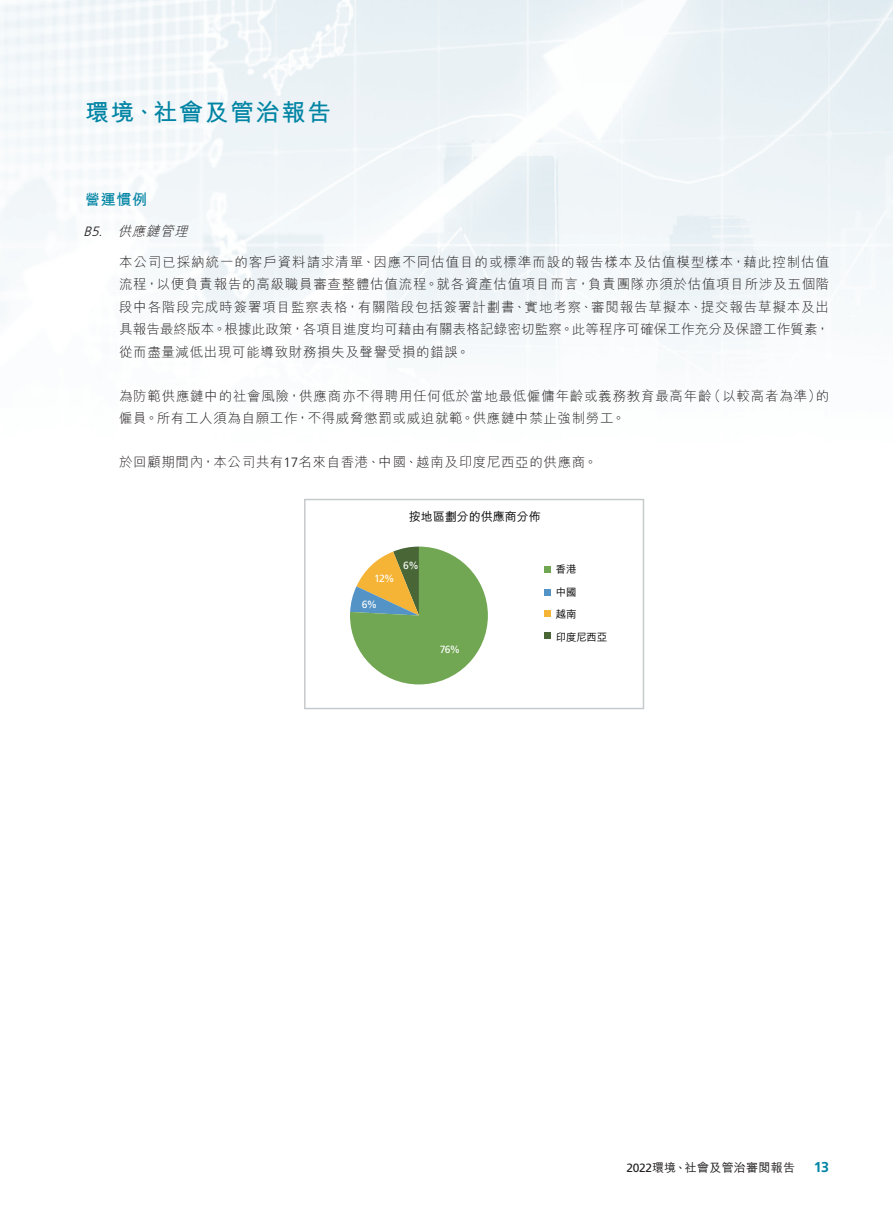
<style>
.page{position:relative;width:893px;height:1212px;background:#fff}
.page>*{position:absolute;margin:0;border:0;box-sizing:border-box;transform-origin:0 0}
.t1{font:700 24px "M Hei HK";letter-spacing:.065em;color:#0084a4}
.t2{font:700 15px "M Hei HK";color:#0084a4}
.t3{font:700 14.25px "Frutiger LT Std";color:#0084a4}
.t4{font:300 13.5px/22.5px "M Hei HK";letter-spacing:.05em;color:#231f20;text-align:justify}
.t5{font:italic 300 13.5px "M Hei HK";color:#231f20}
.t6{font:500 12px "M Hei HK";letter-spacing:.025em;color:#231f20}
.t7{font:500 12px "M Hei HK";color:#030303}
.t8{font:500 10.5px/22.5px "M Hei HK";letter-spacing:-.025em;color:#030303}
.t9{font:10.35px "Frutiger LT Std";color:#fff}
.s1{font-family:"Frutiger LT Std"}
.s2{font-family:"Frutiger LT Std";font-weight:400}
</style>
<div class="page">
<img style="left:0;top:0;width:893px;height:710px">
<svg style="left:350px;top:547px;width:60px;height:60px"></svg>
<svg style="left:350px;top:547px;width:138px;height:137px;background:#7da355"></svg>
<div style="left:304px;top:499px;width:340px;height:210px;border:2px solid #c7cacc"></div>
<div style="left:544px;top:566px;width:6px;height:7px;background:#71a753"></div>
<svg style="left:544px;top:589px;width:6px;height:6px"></svg>
<svg style="left:544px;top:610px;width:6px;height:6px"></svg>
<div style="left:544px;top:632px;width:6px;height:7px;background:#496637"></div>
<h1 class="t1" style="left:85px;top:95px;width:248px">環境、社會及管治報告</h1>
<p class="t2" style="left:85px;top:188px;width:64px">營運慣例</p>
<p class="t5" style="left:84px;top:224px;width:109px"><span class="s1">B5.</span> 供應鏈管理</p>
<p class="t4" style="left:119px;top:250px;width:712px">本公司已採納統一的客戶資料請求清單、因應不同估值目的或標準而設的報告樣本及估值模型樣本，藉此控制估值流程，以便負責報告的高級職員審查整體估值流程。就各資產估值項目而言，負責團隊亦須於估值項目所涉及五個階段中各階段完成時簽署項目監察表格，有關階段包括簽署計劃書、實地考察、審閱報告草擬本、提交報告草擬本及出具報告最終版本。根據此政策，各項目進度均可藉由有關表格記錄密切監察。此等程序可確保工作充分及保證工作質素，從而盡量減低出現可能導致財務損失及聲譽受損的錯誤。</p>
<p class="t4" style="left:119px;top:384px;width:712px">為防範供應鏈中的社會風險，供應商亦不得聘用任何低於當地最低僱傭年齡或義務教育最高年齡（以較高者為準）的僱員。所有工人須為自願工作，不得威脅懲罰或威迫就範。供應鏈中禁止強制勞工。</p>
<p class="t4" style="left:119px;top:450px;width:480px">於回顧期間內，本公司共有<span class="s1">17</span>名來自香港、中國、越南及印度尼西亞的供應商。</p>
<p class="t7" style="left:409px;top:508px;width:133px">按地區劃分的供應商分佈</p>
<p class="t9" style="left:374px;top:572px;width:22px">12%</p>
<p class="t9" style="left:362px;top:599px;width:17px">6%</p>
<p class="t9" style="left:403px;top:559px;width:17px">6%</p>
<p class="t9" style="left:440px;top:644px;width:22px">76%</p>
<p class="t8" style="left:556px;top:557px;width:53px">香港<br>中國<br>越南<br>印度尼西亞</p>
<p class="t6" style="left:626px;top:1159px;width:170px"><span class="s2">2022</span>環境、社會及管治審閱報告</p>
<p class="t3" style="left:814px;top:1158px;width:17px">13</p>
</div>
